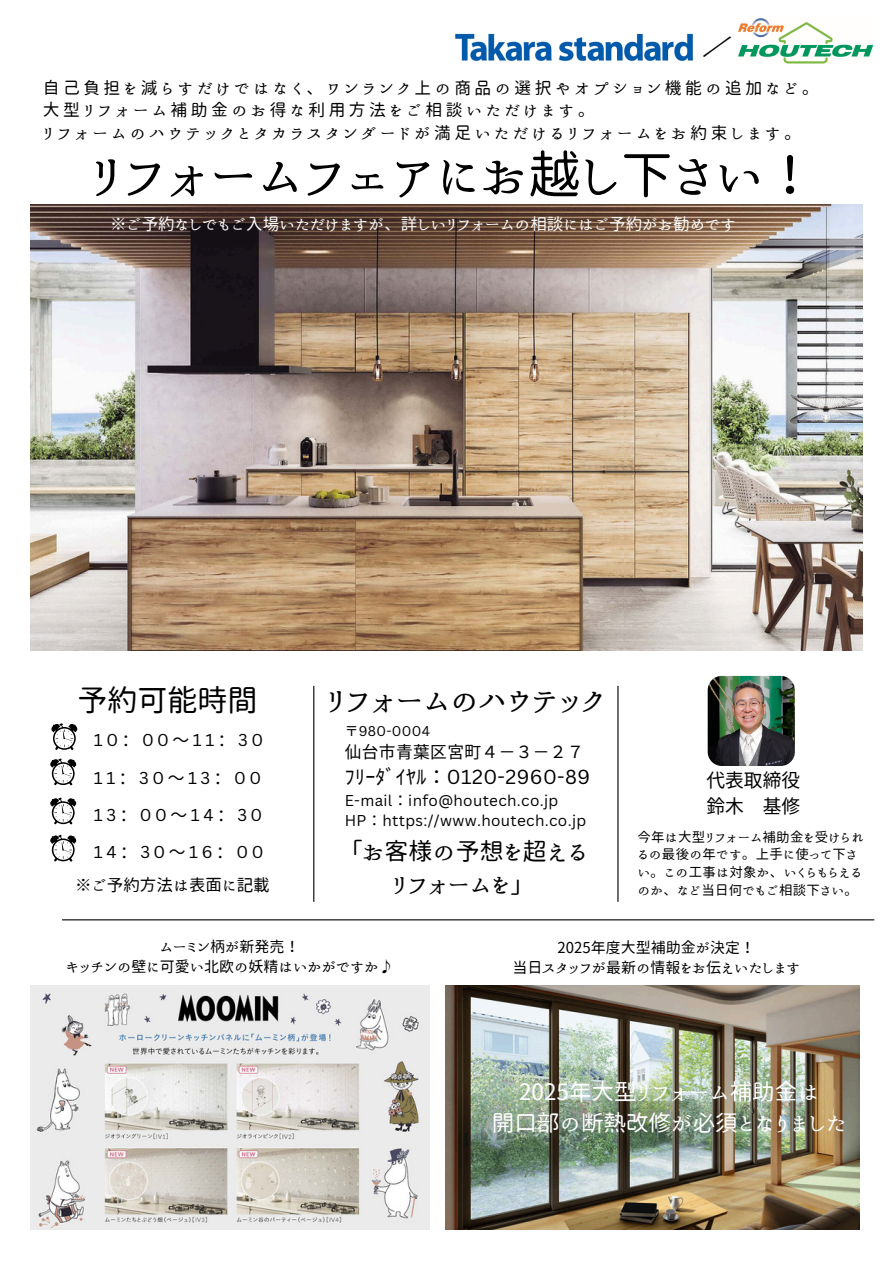
<style>
.page{position:relative;width:894px;height:1264px;background:#fff}
.page>*{position:absolute;margin:0;border:0;box-sizing:border-box;transform-origin:0 0}
.t1{font:51.6px "Honoka Antique Maru";color:#000}
.t2{font:30px "Honoka Antique Maru";color:#000}
.t3{font:24px/32.7px "Honoka Antique Maru";color:#000;text-align:center}
.t4{font:22.5px/31.5px "Honoka Antique Maru";color:#fff;text-align:center}
.t5{font:19.8px "Canva Sans";letter-spacing:.02em;color:#000}
.t6{font:18.75px/25.8px "Noto Sans CJ Ksc";color:#000}
.t7{font:16.8px/22.5px "Honoka Antique Maru";letter-spacing:.21em;color:#000}
.t8{font:16.8px "Canva Sans";letter-spacing:.21em;color:#000}
.t9{font:16.8px "Noto Sans CJ Ksc";color:#000}
.t10{font:16.5px "Honoka Antique Maru";color:#fff}
.t11{font:16.5px "Honoka Antique Maru";color:#000}
.t12{font:15.3px/20.2px "Canva Sans";letter-spacing:.02em;color:#000}
.t13{font:15px "Honoka Antique Maru";color:#000}
.t14{font:13.8px "Canva Sans";letter-spacing:.02em;color:#000}
.t15{font:13.35px/17.9px "Honoka Antique Maru";letter-spacing:.02em;color:#000}
.s1{font-family:"Noto Sans CJ Ksc"}
</style>
<div class="page">
<img style="left:31px;top:205px;width:831px;height:445px">
<img style="left:31px;top:985px;width:398px;height:244px">
<img style="left:445px;top:985px;width:414px;height:244px">
<hr style="left:313px;top:686px;width:1px;height:215px;background:#000">
<hr style="left:617px;top:686px;width:1px;height:215px;background:#000">
<img style="left:707px;top:675px;width:88px;height:91px">
<img style="left:738px;top:18px;width:134px;height:45px">
<img style="left:455px;top:33px;width:237px;height:29px">
<svg style="left:51px;top:723px;width:27px;height:27px"></svg>
<svg style="left:50px;top:758px;width:27px;height:27px"></svg>
<svg style="left:50px;top:797px;width:27px;height:27px"></svg>
<svg style="left:50px;top:834px;width:27px;height:27px"></svg>
<hr style="left:62px;top:919px;width:812px;height:1px;background:#000">
<p class="t7" style="left:43px;top:76px;width:777px">自己負担を減らすだけではなく、ワンランク上の商品の選択やオプション機能の追加など。大型リフォーム補助金のお得な利用方法をご相談いただけます。<br>リフォームのハウテックとタカラスタンダードが満足いただけるリフォームをお約束します。</p>
<p class="t1" style="left:89px;top:148px;width:727px">リフォームフェアにお越し下さい！</p>
<h3 class="t10" style="left:110px;top:215px;width:627px">※ご予約なしでもご入場いただけますが、詳しいリフォームの相談にはご予約がお勧めです</h3>
<p class="t2" style="left:77px;top:684px;width:181px">予約可能時間</p>
<p class="t2" style="left:326px;top:684px;width:281px">リフォームのハウテック</p>
<p class="t8" style="left:94px;top:728px;width:171px">10<span class="s1">：</span>00<span class="s1">～</span>11<span class="s1">：</span>30</p>
<h5 class="t8" style="left:94px;top:765px;width:169px">11<span class="s1">：</span>30<span class="s1">～</span>13<span class="s1">：</span>00</h5>
<p class="t8" style="left:94px;top:802px;width:170px">13<span class="s1">：</span>00<span class="s1">～</span>14<span class="s1">：</span>30</p>
<h1 class="t8" style="left:94px;top:840px;width:171px">14<span class="s1">：</span>30<span class="s1">～</span>16<span class="s1">：</span>00</h1>
<p class="t11" style="left:75px;top:877px;width:196px">※ご予約方法は表面に記載</p>
<h6 class="t14" style="left:344px;top:721px;width:87px"><span class="s1">〒</span>980-0004</h6>
<h6 class="t9" style="left:344px;top:738px;width:240px">仙台市青葉区宮町４－３－２７</h6>
<h6 class="t5" style="left:344px;top:762px;width:247px"><span class="s1">ﾌﾘｰﾀﾞ ｲﾔﾙ：</span> 0120-2960-89</h6>
<h6 class="t12" style="left:344px;top:790px;width:243px">E-mail<span class="s1">：</span> info@houtech.co.jp<br>HP<span class="s1">：</span> https://www.houtech.co.jp</h6>
<h5 class="t3" style="left:338px;top:834px;width:250px">「お客様の予想を超えるリフォームを」</h5>
<p class="t6" style="left:706px;top:766px;width:95px">代表取締役鈴木 基修</p>
<h2 class="t15" style="left:637px;top:827px;width:228px">今年は大型リフォーム補助金を受けられるの最後の年です。上手に使って下さい。この工事は対象か、いくらもらえるのか、など当日何でもご相談下さい。</h2>
<h5 class="t13" style="left:160px;top:938px;width:141px">ムーミン柄が新発売！</h5>
<h5 class="t13" style="left:66px;top:959px;width:329px">キッチンの壁に可愛い北欧の妖精はいかがですか♪</h5>
<h5 class="t13" style="left:557px;top:939px;width:199px">2025年度大型補助金が決定！</h5>
<h6 class="t13" style="left:512px;top:959px;width:289px">当日スタッフが最新の情報をお伝えいたします</h6>
<h6 class="t4" style="left:492px;top:1075px;width:356px">2025年大型リフォーム補助金は<br>開口部の断熱改修が必須となりました</h6>
</div>
